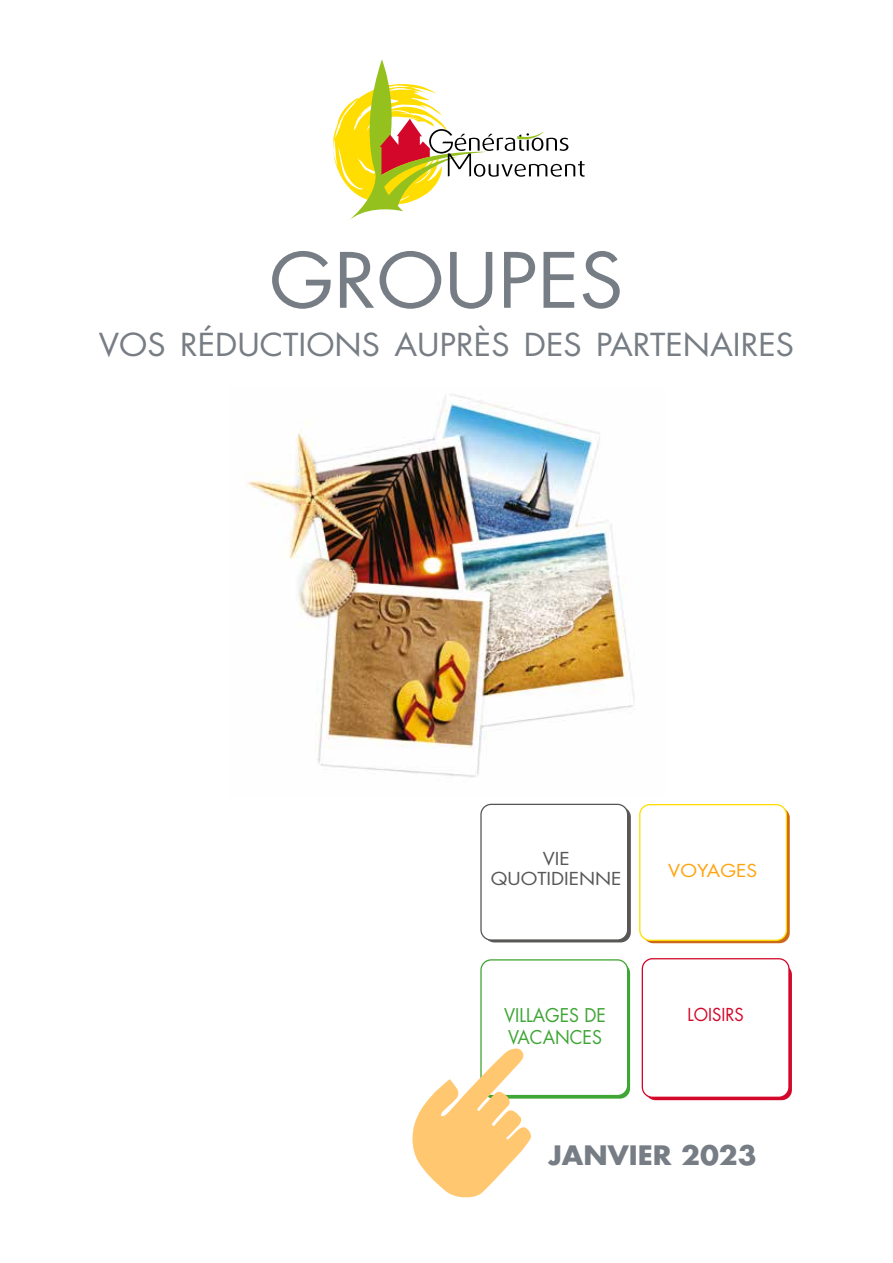
<style>
.page{position:relative;width:893px;height:1263px;background:#fff}
.page>*{position:absolute;margin:0;border:0;box-sizing:border-box;transform-origin:0 0}
.t1{font:74.1px "Futura Std";color:#777d84;scale:1.06 1}
.t2{font:30.9px "Futura Std";color:#777d84;scale:1.06 1}
.t3{font:700 26.1px "Futura Std";color:#777d84;scale:1.06 1}
.t4{font:18.45px "Futura Std";color:#3fa535;scale:.96 1}
.t5{font:17.4px/20.9px "Futura Std";color:#575756;text-align:center;scale:1.11 1}
.t6{font:17.4px "Futura Std";color:#ffa411;scale:1.11 1}
.t7{font:17.4px "Futura Std";color:#d3072a;scale:.96 1}
</style>
<div class="page">
<svg style="left:333px;top:59px;width:252px;height:161px"></svg>
<div style="left:483px;top:963px;width:147px;height:135px;background:#3fa535;border-radius:10px"></div>
<div style="left:645px;top:964px;width:147px;height:136px;background:#d3072a;border-radius:10px"></div>
<div style="left:643px;top:807px;width:147px;height:136px;background:#cb681a;border-radius:10px"></div>
<div style="left:484px;top:807px;width:147px;height:135px;background:#575756;border-radius:10px"></div>
<div style="left:481px;top:804px;width:147px;height:136px;background:#fff;border-radius:10px"></div>
<div style="left:480px;top:804px;width:148px;height:137px;border:1px solid #575756;border-radius:10px"></div>
<div style="left:481px;top:960px;width:147px;height:135px;background:#fff;border-radius:10px"></div>
<div style="left:480px;top:959px;width:148px;height:137px;border:1px solid #3fa535;border-radius:10px"></div>
<div style="left:642px;top:959px;width:147px;height:138px;background:#fff;border-radius:10px"></div>
<div style="left:642px;top:958px;width:148px;height:140px;border:1px solid #d3072a;border-radius:10px"></div>
<div style="left:640px;top:805px;width:146px;height:135px;background:#fff;border-radius:10px"></div>
<div style="left:639px;top:804px;width:148px;height:137px;border:1px solid #fd0;border-radius:10px"></div>
<svg style="left:412px;top:1047px;width:119px;height:151px"></svg>
<img style="left:246px;top:394px;width:389px;height:384px">
<div style="left:486px;top:179px;width:126px;height:44px;background:#fff"></div>
<h1 class="t1" style="left:270px;top:233px;width:335px">GROUPES</h1>
<p class="t2" style="left:99px;top:325px;width:658px">VOS RÉDUCTIONS AUPRÈS DES PARTENAIRES</p>
<p class="t5" style="left:491px;top:848px;width:119px">VIE<br>QUOTIDIENNE</p>
<p class="t6" style="left:668px;top:860px;width:82px">VOYAGES</p>
<p class="t4" style="left:504px;top:1003px;width:108px">VILLAGES DE</p>
<p class="t7" style="left:687px;top:1003px;width:60px">LOISIRS</p>
<p class="t4" style="left:508px;top:1025px;width:99px">VACANCES</p>
<p class="t3" style="left:548px;top:1138px;width:198px">JANVIER 2023</p>
</div>
